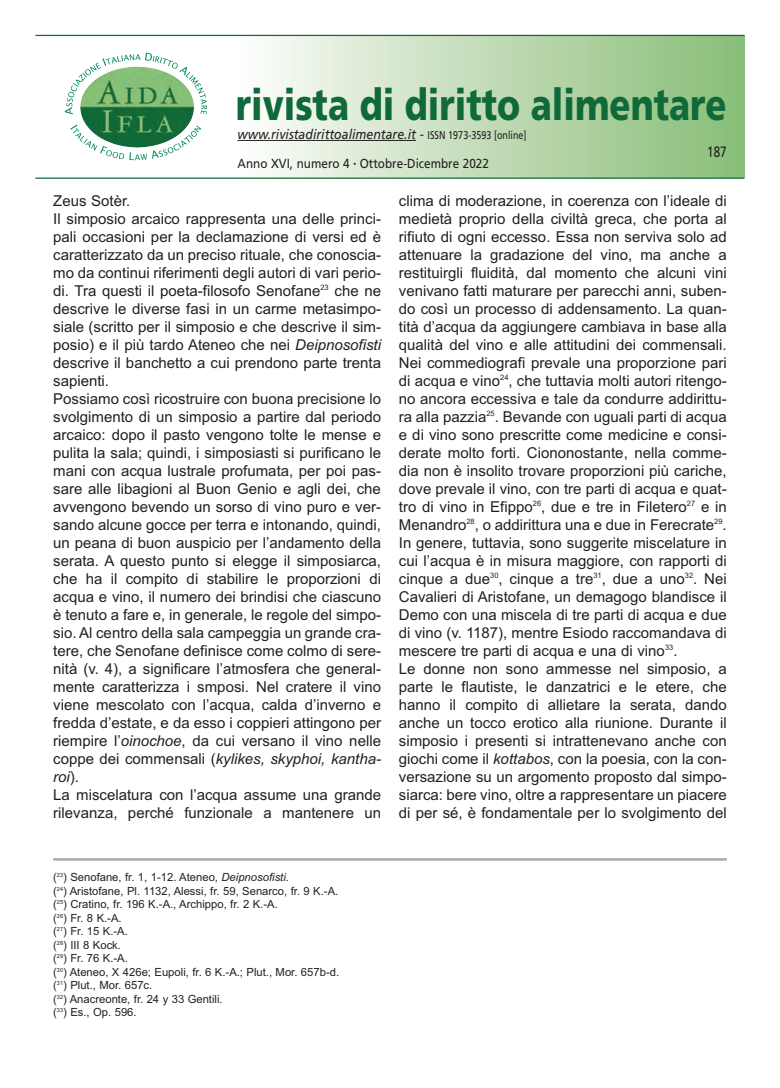
<style>
.page{position:relative;width:780px;height:1088px;background:#fff}
.page>*{position:absolute;margin:0;border:0;box-sizing:border-box;transform-origin:0 0}
.t1{font:900 43.75px "Frutiger";color:#106938;scale:.79 1}
.t2{font:15px/18px "Arial";color:#231f20}
.t3{font:15px "Frutiger";color:#231f20;scale:.78 1}
.t4{font:italic 13.75px "Frutiger";color:#231f20;scale:.9 1}
.t5{font:13px "Frutiger";color:#231f20;scale:.9 1}
.t6{font:11.25px/13.5px "Arial";color:#231f20}
.s1{font-style:normal;font-size:11.25px}
.s2{font-style:italic}
</style>
<div class="page">
<div style="left:237px;top:35px;width:507px;height:142px;background:linear-gradient(to right,#fdfcfa,#87bc76)"></div>
<hr style="left:35px;top:35px;width:709px;height:1px;background:#106938">
<hr style="left:35px;top:178px;width:709px;height:1px;background:#106938">
<hr style="left:237px;top:140px;width:179px;height:1px;background:#231f20">
<hr style="left:53px;top:858px;width:673px;height:2px;background:#a8a9ad">
<svg style="left:70px;top:125px;width:131px;height:35px"></svg>
<svg style="left:65px;top:53px;width:142px;height:62px"></svg>
<h1 class="t1" style="left:236px;top:87px;width:623px">rivista di diritto alimentare</h1>
<p class="t4" style="left:237px;top:129px;width:322px">www.rivistadirittoalimentare.it - <span class="s1">ISSN 1973-3593 [online]</span></p>
<p class="t5" style="left:237px;top:158px;width:281px">Anno XVI, numero 4 <sup>•</sup> Ottobre-Dicembre 2022</p>
<p class="t3" style="left:707px;top:145px;width:27px">187</p>
<p class="t2" style="left:53px;top:192px;width:329px">Zeus Sotèr.<br>Il simposio arcaico rappresenta una delle princi&shy;pali occasioni per la declamazione di versi ed è caratterizzato da un preciso rituale, che conoscia&shy;mo da continui riferimenti degli autori di vari perio&shy;di. tra questi il poeta-filosofo Senofane<sup>23</sup> che ne descrive le diverse fasi in un carme metasimpo&shy;siale (scritto per il simposio e che descrive il sim&shy;posio) e il più tardo Ateneo che nei <span class="s2">Deipnosofisti </span>descrive il banchetto a cui prendono parte trenta sapienti.<br>Possiamo così ricostruire con buona precisione lo svolgimento di un simposio a partire dal periodo arcaico: dopo il pasto vengono tolte le mense e pulita la sala; quindi, i simposiasti si purificano le mani con acqua lustrale profumata, per poi pas&shy;sare alle libagioni al buon Genio e agli dei, che avvengono bevendo un sorso di vino puro e ver&shy;sando alcune gocce per terra e intonando, quindi, un peana di buon auspicio per l’andamento della serata. A questo punto si elegge il simposiarca, che ha il compito di stabilire le proporzioni di acqua e vino, il numero dei brindisi che ciascuno è tenuto a fare e, in generale, le regole del simpo&shy;sio. Al centro della sala campeggia un grande cra&shy;tere, che Senofane definisce come colmo di sere&shy;nità (v. 4), a significare l’atmosfera che general&shy;mente caratterizza i smposi. Nel cratere il vino viene mescolato con l’acqua, calda d’inverno e fredda d’estate, e da esso i coppieri attingono per riempire l’<span class="s2">oinochoe</span>, da cui versano il vino nelle coppe dei commensali (<span class="s2">kylikes, skyphoi, kantha&shy;roi</span>).<br>La miscelatura con l’acqua assume una grande rilevanza, perché funzionale a mantenere un</p>
<p class="t2" style="left:399px;top:192px;width:329px">clima di moderazione, in coerenza con l’ideale di medietà proprio della civiltà greca, che porta al rifiuto di ogni eccesso. Essa non serviva solo ad attenuare la gradazione del vino, ma anche a restituirgli fluidità, dal momento che alcuni vini venivano fatti maturare per parecchi anni, suben&shy;do così un processo di addensamento. La quan&shy;tità d’acqua da aggiungere cambiava in base alla qualità del vino e alle attitudini dei commensali.<br>Nei commediografi prevale una proporzione pari di acqua e vino<sup>24</sup>, che tuttavia molti autori ritengo&shy;no ancora eccessiva e tale da condurre addirittu&shy;ra alla pazzia<sup>25</sup>. bevande con uguali parti di acqua e di vino sono prescritte come medicine e consi&shy;derate molto forti. Ciononostante, nella comme&shy;dia non è insolito trovare proporzioni più cariche, dove prevale il vino, con tre parti di acqua e quat&shy;tro di vino in Efippo<sup>26</sup>, due e tre in Filetero<sup>27</sup> e in menandro<sup>28</sup>, o addirittura una e due in Ferecrate<sup>29</sup>.<br>In genere, tuttavia, sono suggerite miscelature in cui l’acqua è in misura maggiore, con rapporti di cinque a due<sup>30</sup>, cinque a tre<sup>31</sup>, due a uno<sup>32</sup>. Nei Cavalieri di Aristofane, un demagogo blandisce il Demo con una miscela di tre parti di acqua e due di vino (v. 1187), mentre Esiodo raccomandava di mescere tre parti di acqua e una di vino<sup>33</sup>.<br>Le donne non sono ammesse nel simposio, a parte le flautiste, le danzatrici e le etere, che hanno il compito di allietare la serata, dando anche un tocco erotico alla riunione. Durante il simposio i presenti si intrattenevano anche con giochi come il <span class="s2">kottabos</span>, con la poesia, con la con&shy;versazione su un argomento proposto dal simpo&shy;siarca: bere vino, oltre a rappresentare un piacere di per sé, è fondamentale per lo svolgimento del</p>
<p class="t6" style="left:53px;top:871px;width:287px">(<sup>23</sup>) Senofane, fr. 1, 1-12. Ateneo, <span class="s2">Deipnosofisti</span>.<br>(<sup>24</sup>) Aristofane, Pl. 1132, Alessi, fr. 59, Senarco, fr. 9 K.-A. (<sup>25</sup>) Cratino, fr. 196 K.-A., Archippo, fr. 2 K.-A.<br>(<sup>26</sup>) Fr. 8 K.-A.<br>(<sup>27</sup>) Fr. 15 K.-A.<br>(<sup>28</sup>) III 8 Kock.<br>(<sup>29</sup>) Fr. 76 K.-A.<br>(<sup>30</sup>) Ateneo, X 426e; Eupoli, fr. 6 K.-A.; Plut., mor. 657b-d. (<sup>31</sup>) Plut., mor. 657c.<br>(<sup>32</sup>) Anacreonte, fr. 24 y 33 Gentili.<br>(<sup>33</sup>) Es., Op. 596.</p>
</div>
